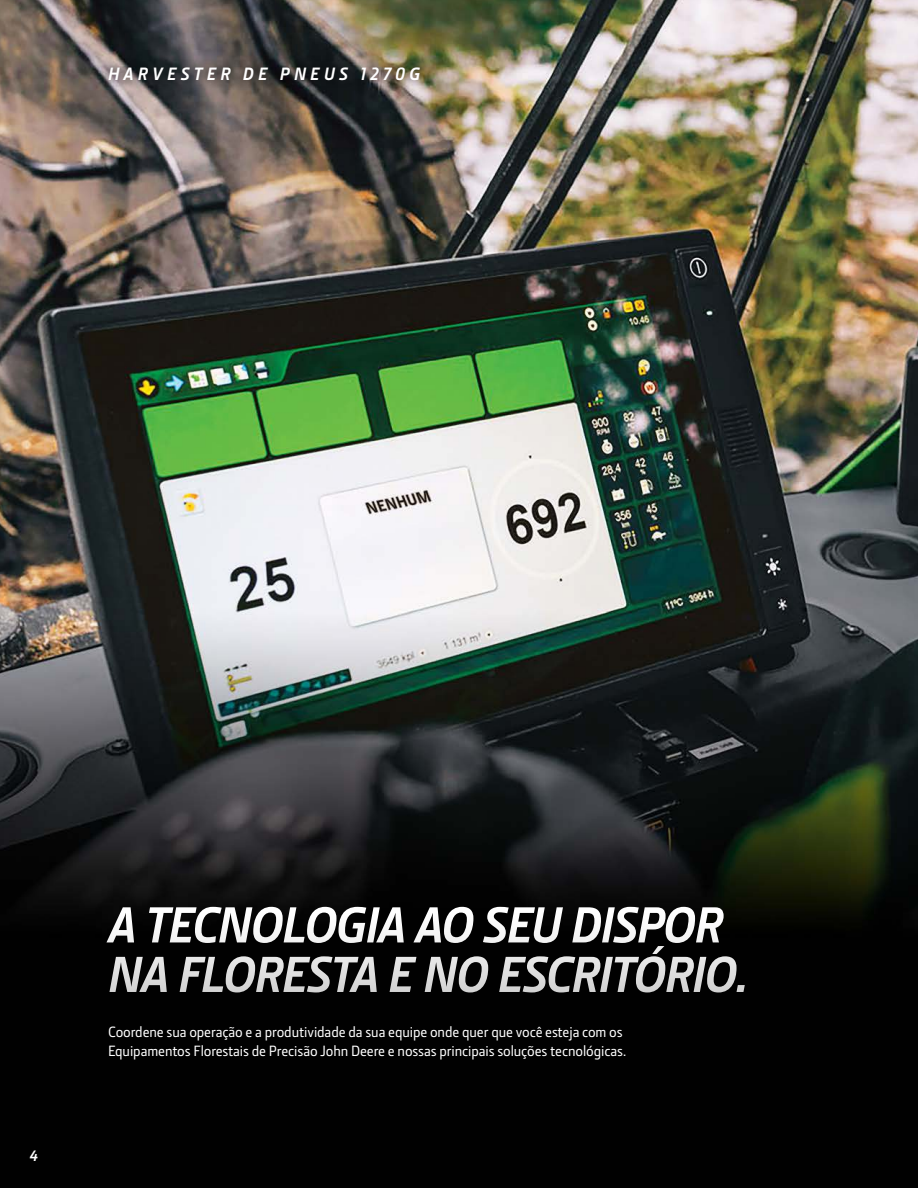
<style>
.page{position:relative;width:918px;height:1188px;background:#fff}
.page>*{position:absolute;margin:0;border:0;box-sizing:border-box;transform-origin:0 0}
.t1{font:italic 700 51px/49.5px "JD Sans Pro";letter-spacing:-.03em;color:#fff}
.t2{font:italic 700 18px "JD Sans Pro";letter-spacing:.24em;color:#fff}
.t3{font:500 15px/19.8px "JD Sans Pro";letter-spacing:-.005em;color:#fff}
.t4{font:italic 700 15px "JD Sans Pro";color:#fff}
</style>
<div class="page">
<img style="left:0;top:0;width:918px;height:1188px">
<div style="left:99px;top:58px;width:330px;height:31px;background:#000;opacity:.81"></div>
<p class="t2" style="left:108px;top:62px;width:314px">HARVESTER DE PNEUS 1270G</p>
<p class="t4" style="left:29px;top:1146px;width:10px">4</p>
<h1 class="t1" style="left:108px;top:899px;width:643px">A TECNOLOGIA AO SEU DISPOR<br>NA FLORESTA E NO ESCRITÓRIO.</h1>
<p class="t3" style="left:108px;top:1021px;width:520px">Coordene sua operação e a produtividade da sua equipe onde quer que você esteja com os<br>Equipamentos Florestais de Precisão John Deere e nossas principais soluções tecnológicas.</p>
</div>
